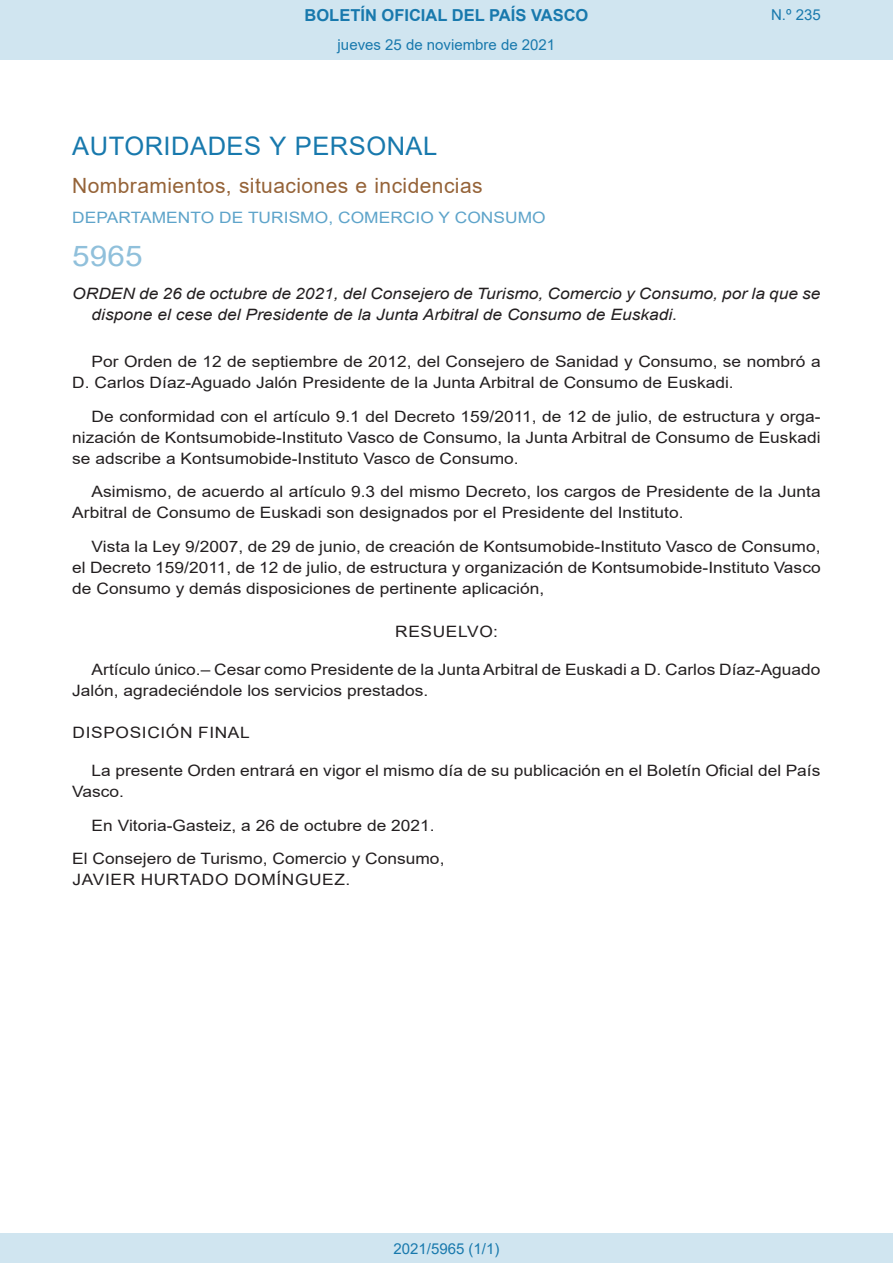
<style>
.page{position:relative;width:893px;height:1263px;background:#fff}
.page>*{position:absolute;margin:0;border:0;box-sizing:border-box;transform-origin:0 0}
.BOPVOrden{font:28.5px "Arial";color:#90c0db;scale:1.11 1}
.BOPVSeccion{font:25.5px "Arial";letter-spacing:.02em;color:#1879ad}
.BOPVSubseccion{font:21px "Arial";letter-spacing:.02em;color:#956338}
.t1{font:700 16.5px "Arial";color:#1879ad}
.BOPVDetalle{font:15.6px/21px "Arial";color:#231f20;scale:1.11 1}
.BOPVTitulo{font:italic 15.6px/21px "Arial";color:#231f20;scale:1.11 1}
.BOPVOrganismo{font:15.6px "Arial";letter-spacing:.005em;color:#5ea4ca;scale:1.11 1}
.BOPVFirmaPuesto{font:15.6px "Arial";color:#231f20;scale:1.11 1}
.BOPVFirmaLugFec{font:15.6px "Arial";color:#231f20;scale:1.11 1}
.BOPVFirmaNombre{font:15.6px "Arial";letter-spacing:.035em;color:#231f20;scale:1.11 1}
.BOPVDisposicion{font:15.6px "Arial";letter-spacing:.035em;color:#231f20;scale:1.11 1}
.BOPVClave{font:15.6px "Arial";letter-spacing:.035em;color:#231f20;scale:1.11 1}
.Paginacion_Centro{font:15px "Arial";color:#1879ad}
</style>
<div class="page">
<div style="left:0;top:0;width:893px;height:60px;background:#d0e5f0"></div>
<div style="left:0;top:1233px;width:893px;height:30px;background:#d0e5f0"></div>
<p class="t1" style="left:305px;top:3px;width:285px">BOLETÍN OFICIAL DEL PAÍS VASCO</p>
<p class="Paginacion_Centro" style="left:338px;top:35px;width:219px">jueves 25 de noviembre de 2021</p>
<p class="Paginacion_Centro" style="left:771px;top:5px;width:51px">N.º 235</p>
<p class="BOPVSeccion" style="left:72px;top:128px;width:367px">AUTORIDADES Y PERSONAL</p>
<p class="BOPVSubseccion" style="left:72px;top:171px;width:412px">Nombramientos, situaciones e incidencias</p>
<p class="BOPVOrganismo" style="left:72px;top:207px;width:428px">DEPARTAMENTO DE TURISMO, COMERCIO Y CONSUMO</p>
<p class="BOPVOrden" style="left:72px;top:236px;width:65px">5965</p>
<p class="BOPVTitulo" style="left:92px;top:284px;width:658px;text-indent:-19px">ORDEN de 26 de octubre de 2021, del Consejero de Turismo, Comercio y Consumo, por la que se dispone el cese del Presidente de la Junta Arbitral de Consumo de Euskadi.</p>
<p class="BOPVDetalle" style="left:72px;top:351px;width:676px;text-indent:19px">Por Orden de 12 de septiembre de 2012, del Consejero de Sanidad y Consumo, se nombró a<br>D. Carlos Díaz-Aguado Jalón Presidente de la Junta Arbitral de Consumo de Euskadi.</p>
<p class="BOPVDetalle" style="left:72px;top:406px;width:676px;text-align:justify;text-indent:19px">De conformidad con el artículo 9.1 del Decreto 159/2011, de 12 de julio, de estructura y orga&shy;nización de Kontsumobide-Instituto Vasco de Consumo, la Junta Arbitral de Consumo de Euskadi se adscribe a Kontsumobide-Instituto Vasco de Consumo.</p>
<p class="BOPVDetalle" style="left:72px;top:481px;width:676px;text-indent:19px">Asimismo, de acuerdo al artículo 9.3 del mismo Decreto, los cargos de Presidente de la Junta<br>Arbitral de Consumo de Euskadi son designados por el Presidente del Instituto.</p>
<p class="BOPVDetalle" style="left:72px;top:536px;width:676px;text-align:justify;text-indent:19px">Vista la Ley 9/2007, de 29 de junio, de creación de Kontsumobide-Instituto Vasco de Consumo, el Decreto 159/2011, de 12 de julio, de estructura y organización de Kontsumobide-Instituto Vasco de Consumo y demás disposiciones de pertinente aplicación,</p>
<p class="BOPVClave" style="left:395px;top:620px;width:94px">RESUELVO:</p>
<p class="BOPVDetalle" style="left:72px;top:658px;width:676px;text-indent:19px">Artículo único.– Cesar como Presidente de la Junta Arbitral de Euskadi a D. Carlos Díaz-Aguado<br>Jalón, agradeciéndole los servicios prestados.</p>
<p class="BOPVDisposicion" style="left:73px;top:721px;width:161px">DISPOSICIÓN FINAL</p>
<p class="BOPVDetalle" style="left:72px;top:760px;width:675px;text-indent:19px">La presente Orden entrará en vigor el mismo día de su publicación en el Boletín Oficial del País<br>Vasco.</p>
<p class="BOPVFirmaLugFec" style="left:92px;top:814px;width:311px">En Vitoria-Gasteiz, a 26 de octubre de 2021.</p>
<p class="BOPVFirmaPuesto" style="left:72px;top:848px;width:337px">El Consejero de Turismo, Comercio y Consumo,</p>
<p class="BOPVFirmaNombre" style="left:73px;top:869px;width:252px">JAVIER HURTADO DOMÍNGUEZ.</p>
<p class="Paginacion_Centro" style="left:393px;top:1238px;width:107px">2021/5965 (1/1)</p>
</div>
